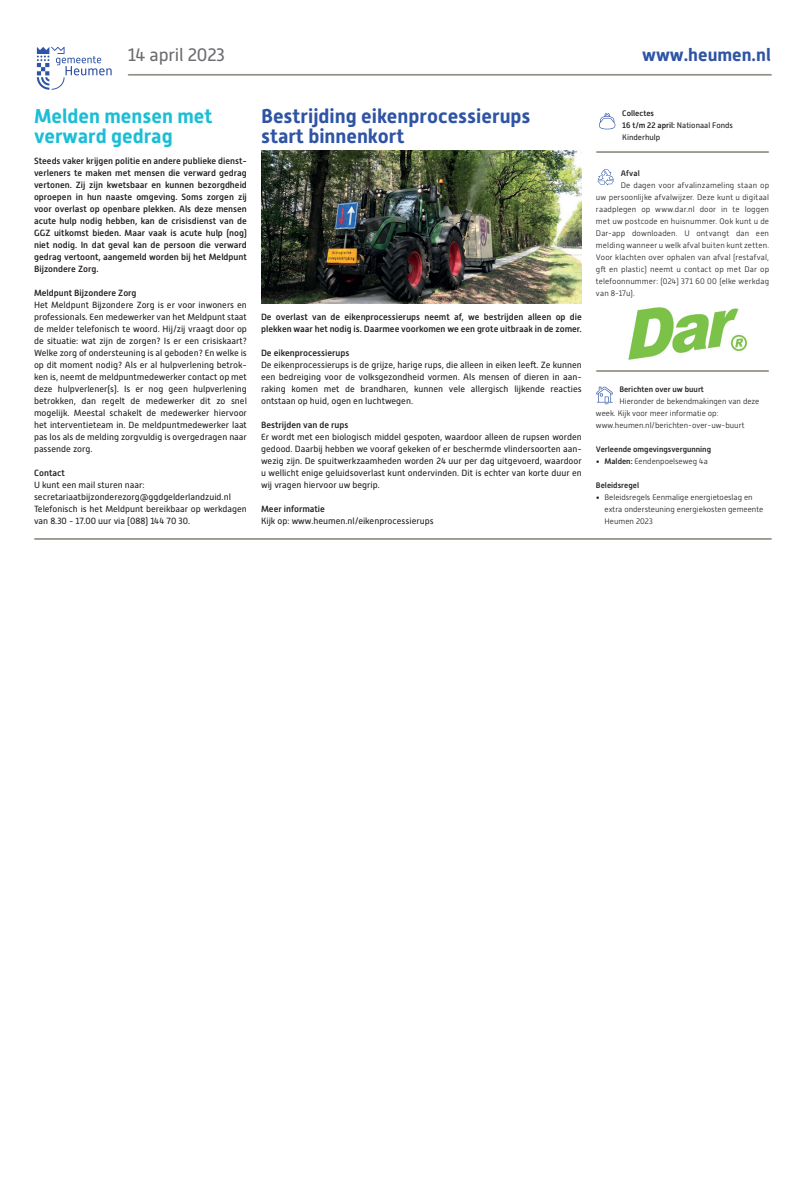
<style>
.page{position:relative;width:806px;height:1180px;background:#fff}
.page>*{position:absolute;margin:0;border:0;box-sizing:border-box;transform-origin:0 0}
.t1{font:700 20px/20px "Alwyn New";color:#2f54a4}
.t2{font:700 20px/20px "Alwyn New";color:#1cbed5}
.t3{font:700 18px "Alwyn New";color:#2f54a4}
.t4{font:18px "Alwyn New";letter-spacing:-.01em;color:#6c6d70}
.t5{font:9px/12px "Alwyn New";color:#231f20;text-align:justify}
.t6{font:500 9px/12px "Alwyn New";color:#231f20;text-align:justify}
.t7{font:300 8px/12px "Alwyn New";color:#231f20}
.t8{font:500 8px "Alwyn New";color:#231f20}
.t9{font:8px/12px "Alwyn New";color:#231f20}
.s1{font-weight:500}
</style>
<div class="page">
<hr style="left:128px;top:74px;width:642px;height:2px;background:#969188">
<hr style="left:35px;top:538px;width:735px;height:1px;background:#969188">
<svg style="left:37px;top:47px;width:75px;height:43px"></svg>
<hr style="left:596px;top:151px;width:171px;height:2px;background:#969188">
<hr style="left:596px;top:370px;width:171px;height:2px;background:#969188">
<svg style="left:596px;top:386px;width:16px;height:18px"></svg>
<svg style="left:599px;top:113px;width:16px;height:16px"></svg>
<svg style="left:597px;top:169px;width:16px;height:16px"></svg>
<img style="left:261px;top:151px;width:320px;height:152px">
<img style="left:628px;top:307px;width:119px;height:53px">
<h2 class="t4" style="left:128px;top:45px;width:99px">14 april 2023</h2>
<h2 class="t3" style="left:642px;top:44px;width:130px">www.heumen.nl</h2>
<h1 class="t2" style="left:34px;top:106px;width:180px">Melden mensen met verward gedrag</h1>
<h1 class="t1" style="left:261px;top:106px;width:271px">Bestrijding eikenprocessierups start binnenkort</h1>
<p class="t6" style="left:34px;top:155px;width:214px">Steeds vaker krijgen politie en andere publieke dienst&shy;verleners te maken met mensen die verward gedrag vertonen. Zij zijn kwetsbaar en kunnen bezorgdheid oproepen in hun naaste omgeving. Soms zorgen zij voor overlast op openbare plekken. Als deze mensen acute hulp nodig hebben, kan de crisisdienst van de GGZ uitkomst bieden. Maar vaak is acute hulp (nog) niet nodig. In dat geval kan de persoon die verward gedrag vertoont, aangemeld worden bij het Meldpunt Bijzondere Zorg.</p>
<p class="t6" style="left:34px;top:287px;width:104px">Meldpunt Bijzondere Zorg</p>
<p class="t5" style="left:34px;top:299px;width:214px">Het Meldpunt Bijzondere Zorg is er voor inwoners en professionals. Een medewerker van het Meldpunt staat de melder telefonisch te woord. Hij/zij vraagt door op de situatie: wat zijn de zorgen? Is er een crisiskaart?<br>Welke zorg of ondersteuning is al geboden? En welke is op dit moment nodig? Als er al hulpverlening betrok&shy;ken is, neemt de meldpuntmedewerker contact op met deze hulpverlener(s). Is er nog geen hulpverlening betrokken, dan regelt de medewerker dit zo snel mogelijk. Meestal schakelt de medewerker hiervoor het interventieteam in. De meldpuntmedewerker laat pas los als de melding zorgvuldig is overgedragen naar passende zorg.</p>
<p class="t6" style="left:34px;top:467px;width:32px">Contact</p>
<p class="t5" style="left:34px;top:479px;width:214px;text-align:left">U kunt een mail sturen naar: secretariaatbijzonderezorg@ggdgelderlandzuid.nl Telefonisch is het Meldpunt bereikbaar op werkdagen van 8.30 - 17.00 uur via (088) 144 70 30.</p>
<p class="t6" style="left:261px;top:311px;width:322px">De overlast van de eikenprocessierups neemt af, we bestrijden alleen op die plekken waar het nodig is. Daarmee voorkomen we een grote uitbraak in de zomer.</p>
<p class="t6" style="left:261px;top:347px;width:90px">De eikenprocessierups</p>
<p class="t5" style="left:261px;top:359px;width:322px">De eikenprocessierups is de grijze, harige rups, die alleen in eiken leeft. Ze kunnen een bedreiging voor de volksgezondheid vormen. Als mensen of dieren in aan&shy;raking komen met de brandharen, kunnen vele allergisch lijkende reacties ontstaan op huid, ogen en luchtwegen.</p>
<p class="t6" style="left:261px;top:419px;width:89px">Bestrijden van de rups</p>
<p class="t5" style="left:261px;top:431px;width:322px">Er wordt met een biologisch middel gespoten, waardoor alleen de rupsen worden gedood. Daarbij hebben we vooraf gekeken of er beschermde vlindersoorten aan&shy;wezig zijn. De spuitwerkzaamheden worden 24 uur per dag uitgevoerd, waardoor u wellicht enige geluidsoverlast kunt ondervinden. Dit is echter van korte duur en wij vragen hiervoor uw begrip.</p>
<p class="t6" style="left:261px;top:503px;width:65px">Meer informatie</p>
<p class="t5" style="left:261px;top:515px;width:174px">Kijk op: www.heumen.nl/eikenprocessierups</p>
<p class="t9" style="left:621px;top:107px;width:112px"><span class="s1">Collectes<br>16 t/m 22 april:</span> Nationaal Fonds<br>Kinderhulp</p>
<p class="t8" style="left:620px;top:169px;width:21px">Afval</p>
<p class="t7" style="left:595px;top:179px;width:174px;text-align:justify;text-indent:25px">De dagen voor afvalinzameling staan op uw persoonlijke afvalwijzer. Deze kunt u digitaal raadplegen op www.dar.nl door in te loggen met uw postcode en huisnummer. Ook kunt u de Dar-app downloaden. U ontvangt dan een melding wanneer u welk afval buiten kunt zetten.<br>Voor klachten over ophalen van afval (restafval, gft en plastic) neemt u contact op met Dar op telefoonnummer: (024) 371 60 00 (elke werkdag van 8-17u).</p>
<p class="t8" style="left:619px;top:385px;width:86px">Berichten over uw buurt</p>
<p class="t7" style="left:595px;top:395px;width:165px;text-indent:23px">Hieronder de bekendmakingen van deze week. Kijk voor meer informatie op: www.heumen.nl/berichten-over-uw-buurt</p>
<p class="t8" style="left:595px;top:445px;width:116px">Verleende omgevingsvergunning</p>
<p class="t7" style="left:595px;top:455px;width:113px"><span class="s1">• Malden:</span> Eendenpoelseweg 4a</p>
<p class="t8" style="left:595px;top:481px;width:45px">Beleidsregel</p>
<p class="t7" style="left:604px;top:491px;width:160px;text-indent:-9px"><span class="s1">•</span> Beleidsregels Eenmalige energietoeslag en extra ondersteuning energiekosten gemeente<br>Heumen 2023</p>
</div>
